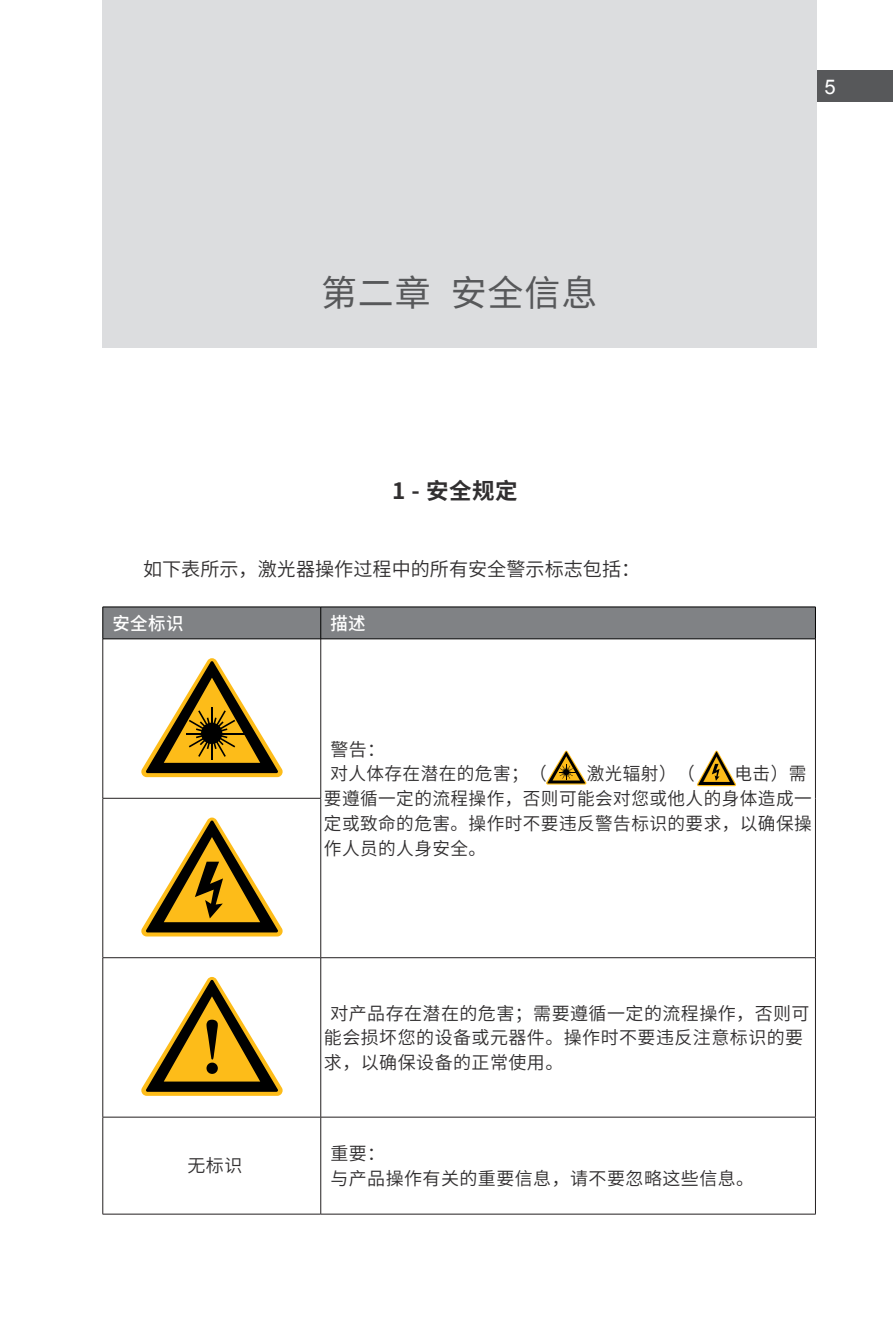
<style>
.page{position:relative;width:893px;height:1340px;background:#fff}
.page>*{position:absolute;margin:0;border:0;box-sizing:border-box;transform-origin:0 0}
._1-一级标题{font:36px "Source Han Sans HWSC";letter-spacing:.025em;color:#57585a}
._2-二级标题{font:700 22.5px "Source Han Sans SC";color:#312f30}
.t1{font:20.25px "Arial";color:#fff}
._1-正文{font:19.12px "Source Han Sans SC";color:#312f30}
._8-表格文字{font:18px/24.8px "Source Han Sans SC";letter-spacing:.025em;color:#312f30}
._8-表格文字-标题{font:500 18px "Source Han Sans SC";letter-spacing:.025em;color:#fff}
</style>
<div class="page">
<div style="left:817px;top:70px;width:76px;height:32px;background:#57585a"></div>
<div style="left:102px;top:0;width:714px;height:348px;background:#dcdddf"></div>
<div style="left:103px;top:607px;width:712px;height:31px;background:#808285"></div>
<hr style="left:102px;top:639px;width:1px;height:159px;background:#231f20">
<hr style="left:320px;top:639px;width:1px;height:159px;background:#231f20">
<hr style="left:815px;top:639px;width:1px;height:159px;background:#231f20">
<hr style="left:102px;top:798px;width:219px;height:1px;background:#231f20">
<hr style="left:102px;top:798px;width:1px;height:159px;background:#231f20">
<hr style="left:320px;top:798px;width:1px;height:159px;background:#231f20">
<hr style="left:815px;top:798px;width:1px;height:159px;background:#231f20">
<hr style="left:102px;top:957px;width:219px;height:1px;background:#231f20">
<hr style="left:102px;top:958px;width:1px;height:158px;background:#231f20">
<hr style="left:321px;top:957px;width:495px;height:1px;background:#231f20">
<hr style="left:320px;top:958px;width:1px;height:158px;background:#231f20">
<hr style="left:815px;top:958px;width:1px;height:158px;background:#231f20">
<hr style="left:102px;top:1116px;width:219px;height:1px;background:#231f20">
<hr style="left:102px;top:1117px;width:1px;height:96px;background:#231f20">
<hr style="left:321px;top:1116px;width:495px;height:1px;background:#231f20">
<hr style="left:320px;top:1117px;width:1px;height:96px;background:#231f20">
<hr style="left:815px;top:1117px;width:1px;height:96px;background:#231f20">
<hr style="left:102px;top:1213px;width:219px;height:1px;background:#231f20">
<hr style="left:321px;top:1213px;width:495px;height:1px;background:#231f20">
<hr style="left:103px;top:606px;width:218px;height:1px;background:#000">
<hr style="left:102px;top:607px;width:1px;height:31px;background:#000">
<hr style="left:321px;top:606px;width:494px;height:1px;background:#000">
<hr style="left:320px;top:607px;width:1px;height:31px;background:#000">
<hr style="left:815px;top:607px;width:1px;height:31px;background:#000">
<hr style="left:103px;top:638px;width:218px;height:1px;background:#000">
<hr style="left:321px;top:638px;width:494px;height:1px;background:#000">
<svg style="left:141px;top:658px;width:142px;height:119px"></svg>
<div style="left:201px;top:722px;width:21px;height:22px;background:#000;border-radius:50%"></div>
<svg style="left:546px;top:750px;width:40px;height:34px"></svg>
<svg style="left:141px;top:977px;width:142px;height:118px"></svg>
<svg style="left:141px;top:817px;width:142px;height:119px"></svg>
<svg style="left:697px;top:750px;width:39px;height:36px"></svg>
<p class="t1" style="left:824px;top:73px;width:13px">5</p>
<p class="_1-一级标题" style="left:321px;top:272px;width:278px">第二章 安全信息</p>
<p class="_2-二级标题" style="left:392px;top:478px;width:127px">1 - 安全规定</p>
<p class="_1-正文" style="left:143px;top:558px;width:499px">如下表所示，激光器操作过程中的所有安全警示标志包括：</p>
<p class="_8-表格文字-标题" style="left:112px;top:613px;width:73px">安全标识</p>
<p class="_8-表格文字-标题" style="left:330px;top:613px;width:37px">描述</p>
<p class="_8-表格文字" style="left:330px;top:737px;width:56px">警告：</p>
<p class="_8-表格文字" style="left:330px;top:761px;width:218px">对人体存在潜在的危害；（</p>
<p class="_8-表格文字" style="left:587px;top:761px;width:110px">激光辐射）（</p>
<p class="_8-表格文字" style="left:324px;top:761px;width:489px;text-indent:411px">电击）需要遵循一定的流程操作，否则可能会对您或他人的身体造成一定或致命的危害。操作时不要违反警告标识的要求，以确保操作人员的人身安全。</p>
<p class="_8-表格文字" style="left:187px;top:1153px;width:56px">无标识</p>
<p class="_8-表格文字" style="left:324px;top:1000px;width:487px;text-indent:6px">对产品存在潜在的危害；需要遵循一定的流程操作，否则可能会损坏您的设备或元器件。操作时不要违反注意标识的要求，以确保设备的正常使用。</p>
<p class="_8-表格文字" style="left:330px;top:1141px;width:56px">重要：</p>
<p class="_8-表格文字" style="left:330px;top:1166px;width:425px">与产品操作有关的重要信息，请不要忽略这些信息。</p>
</div>
